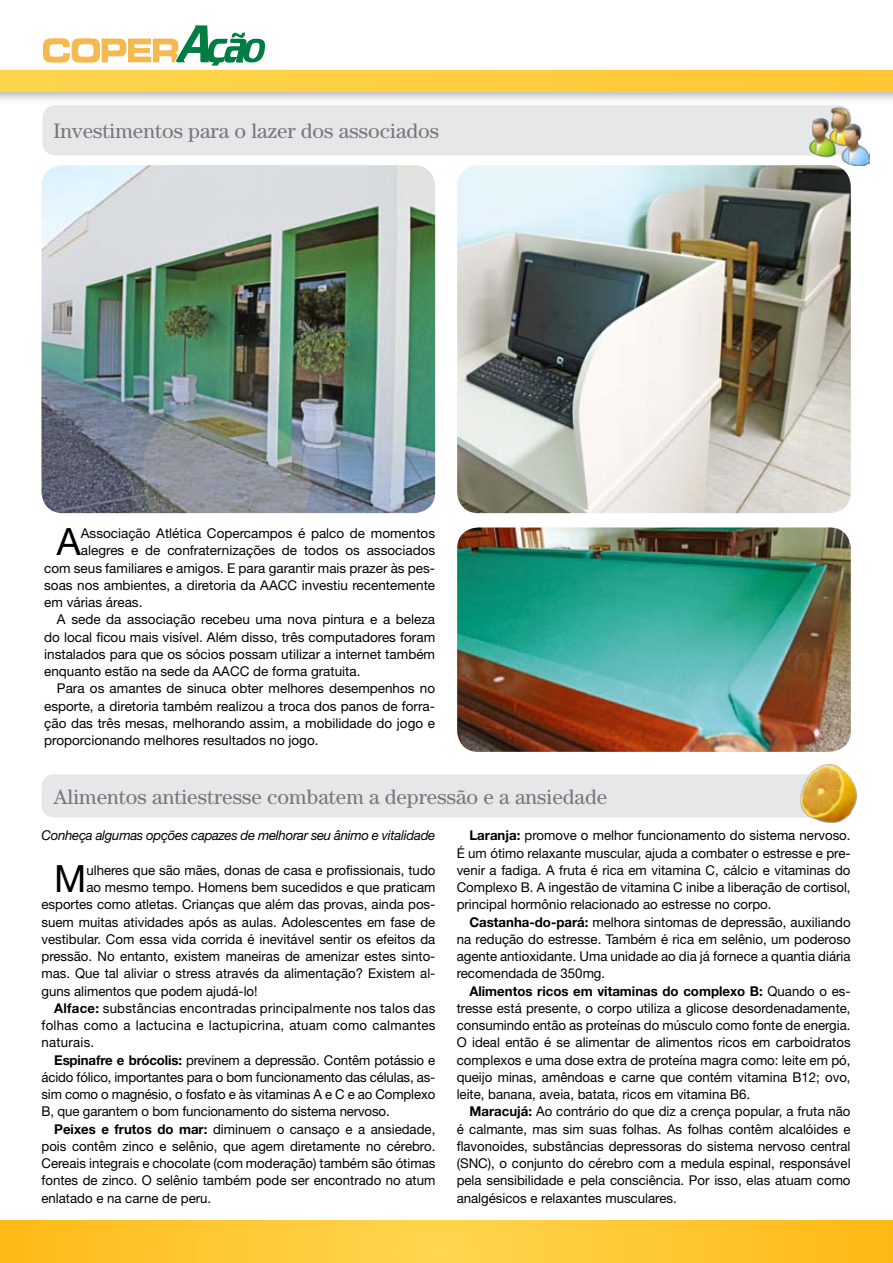
<style>
.page{position:relative;width:893px;height:1263px;background:#fff}
.page>*{position:absolute;margin:0;border:0;box-sizing:border-box;transform-origin:0 0}
.t1{font:37.65px "Helvetica Neue";color:#000}
.t2{font:21px "Century";color:#77787b}
.t3{font:13.5px/17.2px "Helvetica Neue";color:#000;text-align:justify}
.t4{font:13.5px "Helvetica Neue";letter-spacing:.02em;color:#000}
.t5{font:italic 13.5px "Helvetica Neue LT Std";letter-spacing:-.02em;color:#000}
.t6{font:700 13.5px "Helvetica Neue LT Std";color:#000}
.s1{font-family:"Helvetica Neue LT Std";font-weight:700}
.s2{font-family:"Helvetica Neue";font-weight:400}
</style>
<div class="page">
<div style="left:43px;top:105px;width:809px;height:50px;background:#e6e7e8;border-radius:13px"></div>
<svg style="left:43px;top:25px;width:222px;height:40px"></svg>
<div style="left:0;top:65px;width:893px;height:40px;background:#000;opacity:.3"></div>
<div style="left:0;top:70px;width:893px;height:21px;background:linear-gradient(to right,#ffd54e,#ffc732)"></div>
<svg style="left:0;top:1220px;width:893px;height:43px;background:#fec732"></svg>
<img style="left:809px;top:105px;width:60px;height:60px">
<img style="left:41px;top:165px;width:394px;height:348px">
<img style="left:457px;top:527px;width:394px;height:225px">
<img style="left:457px;top:165px;width:394px;height:348px">
<div style="left:41px;top:774px;width:810px;height:43px;background:#e6e7e8;border-radius:13px"></div>
<img style="left:796px;top:764px;width:61px;height:59px">
<h2 class="t2" style="left:54px;top:119px;width:387px">Investimentos para o lazer dos associados</h2>
<h1 class="t1" style="left:57px;top:519px;width:25px">A</h1>
<p class="t3" style="left:81px;top:524px;width:356px">Associação Atlética Copercampos é palco de momentos</p>
<p class="t3" style="left:81px;top:542px;width:356px">alegres e de confraternizações de todos os associados</p>
<p class="t3" style="left:44px;top:559px;width:392px">com seus familiares e amigos. E para garantir mais prazer às pes-</p>
<p class="t3" style="left:44px;top:576px;width:392px">soas nos ambientes, a diretoria da AACC investiu recentemente</p>
<p class="t3" style="left:44px;top:593px;width:100px">em várias áreas.</p>
<p class="t3" style="left:57px;top:611px;width:380px">A sede da associação recebeu uma nova pintura e a beleza</p>
<p class="t3" style="left:44px;top:628px;width:392px">do local ficou mais visível. Além disso, três computadores foram</p>
<p class="t3" style="left:44px;top:645px;width:392px">instalados para que os sócios possam utilizar a internet também</p>
<p class="t3" style="left:44px;top:662px;width:318px">enquanto estão na sede da AACC de forma gratuita.</p>
<p class="t3" style="left:57px;top:680px;width:380px">Para os amantes de sinuca obter melhores desempenhos no</p>
<p class="t3" style="left:44px;top:697px;width:392px">esporte, a diretoria também realizou a troca dos panos de forra-</p>
<p class="t3" style="left:44px;top:714px;width:392px">ção das três mesas, melhorando assim, a mobilidade do jogo e</p>
<p class="t3" style="left:44px;top:731px;width:276px">proporcionando melhores resultados no jogo.</p>
<h2 class="t2" style="left:54px;top:785px;width:555px">Alimentos antiestresse combatem a depressão e a ansiedade</h2>
<p class="t5" style="left:41px;top:827px;width:395px">Conheça algumas opções capazes de melhorar seu ânimo e vitalidade</p>
<h1 class="t1" style="left:54px;top:856px;width:34px">M</h1>
<p class="t3" style="left:86px;top:861px;width:351px">ulheres que são mães, donas de casa e profissionais, tudo</p>
<p class="t3" style="left:86px;top:878px;width:350px">ao mesmo tempo. Homens bem sucedidos e que praticam</p>
<p class="t3" style="left:41px;top:896px;width:395px">esportes como atletas. Crianças que além das provas, ainda pos-</p>
<p class="t3" style="left:41px;top:913px;width:395px">suem muitas atividades após as aulas. Adolescentes em fase de</p>
<p class="t3" style="left:41px;top:930px;width:395px">vestibular. Com essa vida corrida é inevitável sentir os efeitos da</p>
<p class="t3" style="left:41px;top:947px;width:395px">pressão. No entanto, existem maneiras de amenizar estes sinto-</p>
<p class="t3" style="left:41px;top:965px;width:395px">mas. Que tal aliviar o stress através da alimentação? Existem al-</p>
<p class="t3" style="left:41px;top:982px;width:218px">guns alimentos que podem ajudá-lo!</p>
<p class="t4" style="left:54px;top:1000px;width:383px"><span class="s1">Alface:</span> substâncias encontradas principalmente nos talos das</p>
<p class="t4" style="left:41px;top:1017px;width:395px">folhas como a lactucina e lactupicrina, atuam como calmantes</p>
<p class="t4" style="left:41px;top:1034px;width:54px">naturais.</p>
<p class="t3" style="left:54px;top:1051px;width:383px"><span class="s1">Espinafre e brócolis:</span> previnem a depressão. Contêm potássio e</p>
<p class="t3" style="left:41px;top:1068px;width:395px">ácido fólico, importantes para o bom funcionamento das células, as-</p>
<p class="t3" style="left:41px;top:1085px;width:395px">sim como o magnésio, o fosfato e às vitaminas A e C e ao Complexo</p>
<p class="t3" style="left:41px;top:1103px;width:350px">B, que garantem o bom funcionamento do sistema nervoso.</p>
<p class="t3" style="left:54px;top:1120px;width:383px"><span class="s1">Peixes e frutos do mar:</span> diminuem o cansaço e a ansiedade,</p>
<p class="t3" style="left:41px;top:1137px;width:395px">pois contêm zinco e selênio, que agem diretamente no cérebro.</p>
<p class="t3" style="left:41px;top:1154px;width:395px">Cereais integrais e chocolate (com moderação) também são ótimas</p>
<p class="t3" style="left:41px;top:1172px;width:395px">fontes de zinco. O selênio também pode ser encontrado no atum</p>
<p class="t3" style="left:41px;top:1189px;width:171px">enlatado e na carne de peru.</p>
<p class="t3" style="left:457px;top:827px;width:395px;text-indent:13px"><span class="s1">Laranja:</span> promove o melhor funcionamento do sistema nervoso.<br>É um ótimo relaxante muscular, ajuda a combater o estresse e pre&shy;venir a fadiga. A fruta é rica em vitamina C, cálcio e vitaminas do Complexo B. A ingestão de vitamina C inibe a liberação de cortisol, principal hormônio relacionado ao estresse no corpo.</p>
<p class="t3" style="left:457px;top:913px;width:395px;text-indent:13px"><span class="s1">Castanha-do-pará:</span> melhora sintomas de depressão, auxiliando na redução do estresse. Também é rica em selênio, um poderoso agente antioxidante. Uma unidade ao dia já fornece a quantia diária recomendada de 350mg.</p>
<p class="t6" style="left:469px;top:982px;width:383px">Alimentos ricos em vitaminas do complexo B: <span class="s2">Quando o es-</span></p>
<p class="t3" style="left:457px;top:999px;width:395px">tresse está presente, o corpo utiliza a glicose desordenadamente, consumindo então as proteínas do músculo como fonte de energia.<br>O ideal então é se alimentar de alimentos ricos em carboidratos complexos e uma dose extra de proteína magra como: leite em pó, queijo minas, amêndoas e carne que contém vitamina B12; ovo, leite, banana, aveia, batata, ricos em vitamina B6.</p>
<p class="t3" style="left:457px;top:1103px;width:395px;text-indent:13px"><span class="s1">Maracujá:</span> Ao contrário do que diz a crença popular, a fruta não é calmante, mas sim suas folhas. As folhas contêm alcalóides e flavonoides, substâncias depressoras do sistema nervoso central (SNC), o conjunto do cérebro com a medula espinal, responsável pela sensibilidade e pela consciência. Por isso, elas atuam como analgésicos e relaxantes musculares.</p>
</div>
